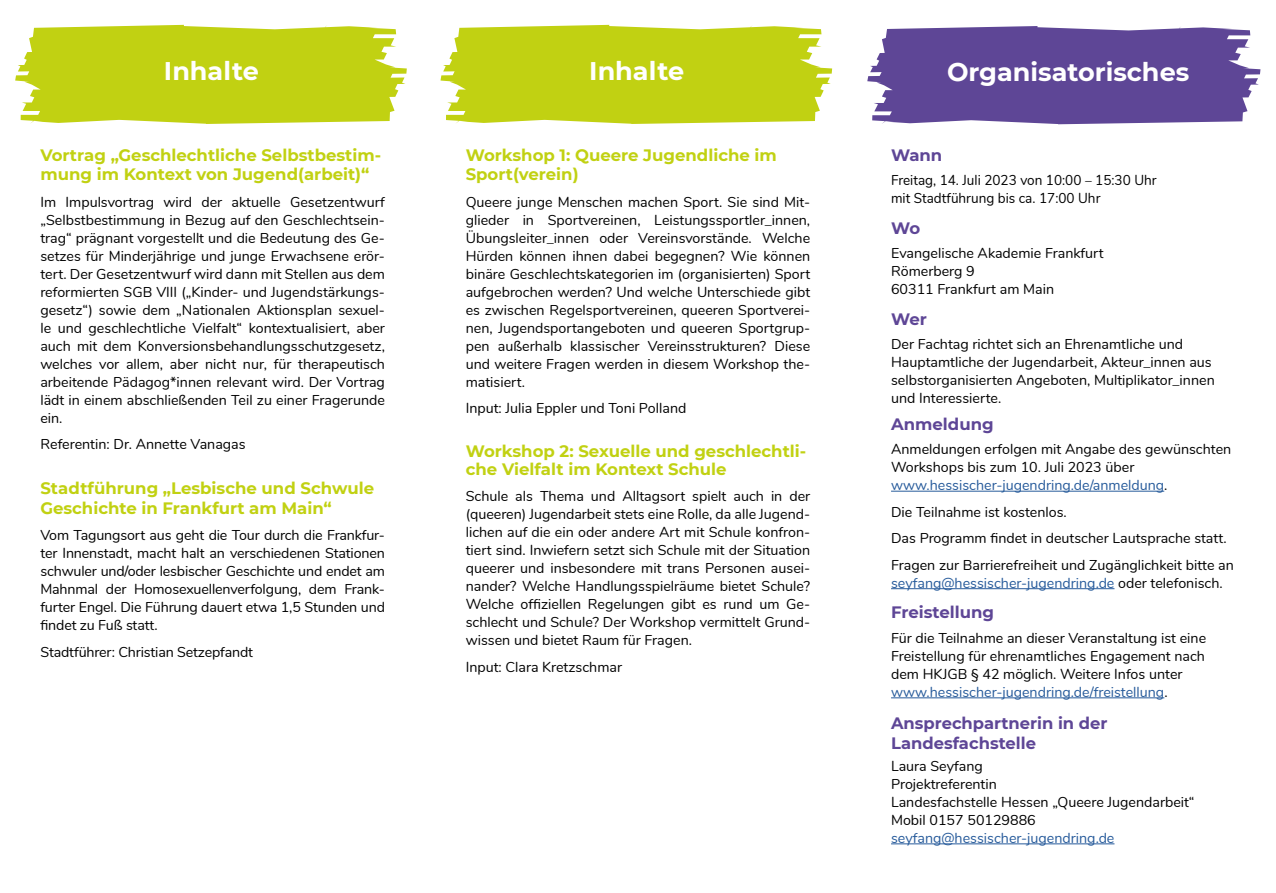
<style>
.page{position:relative;width:1276px;height:893px;background:#fff}
.page>*{position:absolute;margin:0;border:0;box-sizing:border-box;transform-origin:0 0}
.t1{font:700 25.5px "Montserrat";color:#fff}
.t2{font:700 16.5px/19.5px "Montserrat";color:#c1d112}
.Copy{font:700 16.5px/19.5px "Montserrat";color:#5e4696}
.vorspann{font:700 16.5px "Montserrat";color:#5e4696}
.fliesstext{font:700 16.5px "Montserrat";color:#5e4696}
.vorspann-2{font:14.25px/18px "Nunito";color:#000;text-align:justify}
.fliesstext-2{font:14.25px/18px "Nunito";color:#000}
.fliesstext-3{font:14.25px "Nunito";color:#000;scale:.95 1}
.s1{color:#275b9b}
</style>
<div class="page">
<hr style="left:891px;top:491px;width:273px;height:1px;background:#275b9b">
<hr style="left:891px;top:588px;width:223px;height:1px;background:#275b9b">
<hr style="left:891px;top:697px;width:273px;height:1px;background:#275b9b">
<hr style="left:891px;top:843px;width:223px;height:1px;background:#275b9b">
<svg style="left:15px;top:25px;width:1246px;height:99px;background:#afb15d"></svg>
<p class="t1" style="left:164px;top:53px;width:96px">Inhalte</p>
<p class="t1" style="left:589px;top:53px;width:96px">Inhalte</p>
<p class="t2" style="left:40px;top:144px;width:342px">Vortrag „Geschlechtliche Selbstbestim&shy;mung im Kontext von Jugend(arbeit)“</p>
<p class="vorspann-2" style="left:40px;top:192px;width:346px">Im Impulsvortrag wird der aktuelle Gesetzentwurf „Selbstbestimmung in Bezug auf den Geschlechtsein&shy;trag“ prägnant vorgestellt und die Bedeutung des Ge&shy;setzes für Minderjährige und junge Erwachsene erör&shy;tert. Der Gesetzentwurf wird dann mit Stellen aus dem reformierten SGB VIII („Kinder- und Jugendstärkungs&shy;gesetz“) sowie dem „Nationalen Aktionsplan sexuel&shy;le und geschlechtliche Vielfalt“ kontextualisiert, aber auch mit dem Konversionsbehandlungsschutzgesetz, welches vor allem, aber nicht nur, für therapeutisch arbeitende Pädagog*innen relevant wird. Der Vortrag lädt in einem abschließenden Teil zu einer Fragerunde ein.</p>
<p class="vorspann-2" style="left:40px;top:434px;width:207px">Referentin: Dr. Annette Vanagas</p>
<p class="t2" style="left:40px;top:478px;width:335px">Stadtführung „Lesbische und Schwule<br>Geschichte in Frankfurt am Main“</p>
<p class="vorspann-2" style="left:40px;top:525px;width:346px">Vom Tagungsort aus geht die Tour durch die Frankfur&shy;ter Innenstadt, macht halt an verschiedenen Stationen schwuler und/oder lesbischer Geschichte und endet am Mahnmal der Homosexuellenverfolgung, dem Frank&shy;furter Engel. Die Führung dauert etwa 1,5 Stunden und findet zu Fuß statt.</p>
<p class="vorspann-2" style="left:40px;top:642px;width:214px">Stadtführer: Christian Setzepfandt</p>
<p class="t2" style="left:466px;top:144px;width:313px">Workshop 1: Queere Jugendliche im<br>Sport(verein)</p>
<p class="vorspann-2" style="left:466px;top:192px;width:346px">Queere junge Menschen machen Sport. Sie sind Mit&shy;glieder in Sportvereinen, Leistungssportler_innen, Übungsleiter_innen oder Vereinsvorstände. Welche Hürden können ihnen dabei begegnen? Wie können binäre Geschlechtskategorien im (organisierten) Sport aufgebrochen werden? Und welche Unterschiede gibt es zwischen Regelsportvereinen, queeren Sportverei&shy;nen, Jugendsportangeboten und queeren Sportgrup&shy;pen außerhalb klassischer Vereinsstrukturen? Diese und weitere Fragen werden in diesem Workshop the&shy;matisiert.</p>
<p class="vorspann-2" style="left:466px;top:398px;width:222px">Input: Julia Eppler und Toni Polland</p>
<p class="t2" style="left:466px;top:441px;width:342px;line-height:18px">Workshop 2: Sexuelle und geschlechtli&shy;che Vielfalt im Kontext Schule</p>
<p class="vorspann-2" style="left:466px;top:486px;width:346px">Schule als Thema und Alltagsort spielt auch in der (queeren) Jugendarbeit stets eine Rolle, da alle Jugend&shy;lichen auf die ein oder andere Art mit Schule konfron&shy;tiert sind. Inwiefern setzt sich Schule mit der Situation queerer und insbesondere mit trans Personen ausei&shy;nander? Welche Handlungsspielräume bietet Schule?<br>Welche offiziellen Regelungen gibt es rund um Ge&shy;schlecht und Schule? Der Workshop vermittelt Grund&shy;wissen und bietet Raum für Fragen.</p>
<p class="vorspann-2" style="left:466px;top:657px;width:158px">Input: Clara Kretzschmar</p>
<p class="t1" style="left:947px;top:54px;width:244px">Organisatorisches</p>
<p class="vorspann" style="left:891px;top:143px;width:53px">Wann</p>
<p class="fliesstext-3" style="left:891px;top:170px;width:281px">Freitag, 14. Juli 2023 von 10:00 – 15:30 Uhr</p>
<p class="fliesstext-3" style="left:891px;top:188px;width:222px">mit Stadtführung bis ca. 17:00 Uhr</p>
<p class="fliesstext" style="left:891px;top:216px;width:31px">Wo</p>
<p class="vorspann-2" style="left:891px;top:243px;width:214px">Evangelische Akademie Frankfurt</p>
<p class="vorspann-2" style="left:891px;top:261px;width:85px">Römerberg 9</p>
<p class="vorspann-2" style="left:891px;top:279px;width:165px">60311 Frankfurt am Main</p>
<p class="fliesstext" style="left:891px;top:307px;width:37px">Wer</p>
<p class="fliesstext-2" style="left:891px;top:334px;width:325px">Der Fachtag richtet sich an Ehrenamtliche und Hauptamtliche der Jugendarbeit, Akteur_innen aus selbstorganisierten Angeboten, Multiplikator_innen und Interessierte.</p>
<p class="vorspann" style="left:891px;top:412px;width:104px">Anmeldung</p>
<p class="fliesstext-2" style="left:891px;top:439px;width:342px">Anmeldungen erfolgen mit Angabe des gewünschten<br>Workshops bis zum 10. Juli 2023 über <span class="s1">www.hessischer-jugendring.de/anmeldung</span>.</p>
<p class="fliesstext-2" style="left:891px;top:502px;width:177px">Die Teilnahme ist kostenlos.</p>
<p class="fliesstext-2" style="left:891px;top:528px;width:337px">Das Programm findet in deutscher Lautsprache statt.</p>
<p class="fliesstext-2" style="left:891px;top:555px;width:344px">Fragen zur Barrierefreiheit und Zugänglichkeit bitte an <span class="s1">seyfang@hessischer-jugendring.de</span> oder telefonisch.</p>
<p class="vorspann" style="left:891px;top:601px;width:105px">Freistellung</p>
<p class="vorspann-2" style="left:891px;top:628px;width:317px;text-align:left">Für die Teilnahme an dieser Veranstaltung ist eine Freistellung für ehrenamtliches Engagement nach dem HKJGB § 42 möglich. Weitere Infos unter <span class="s1">www.hessischer-jugendring.de/freistellung</span>.</p>
<p class="Copy" style="left:891px;top:713px;width:218px">Ansprechpartnerin in der<br>Landesfachstelle</p>
<p class="vorspann-2" style="left:891px;top:756px;width:93px">Laura Seyfang</p>
<p class="vorspann-2" style="left:891px;top:774px;width:305px;text-align:left">Projektreferentin<br>Landesfachstelle Hessen „Queere Jugendarbeit“<br>Mobil 0157 50129886 <span class="s1">seyfang@hessischer-jugendring.de</span></p>
</div>
